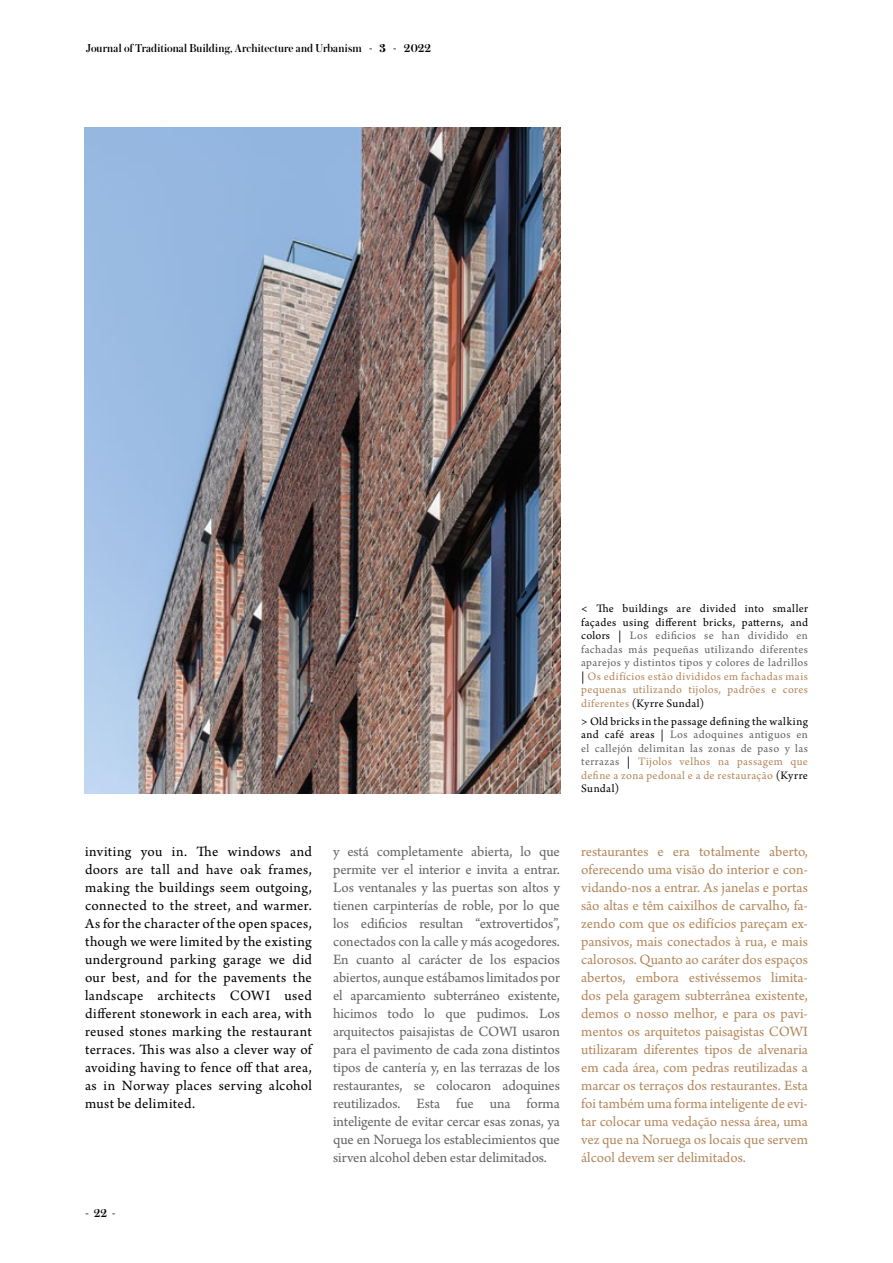
<style>
.page{position:relative;width:893px;height:1263px;background:#fff}
.page>*{position:absolute;margin:0;border:0;box-sizing:border-box;transform-origin:0 0}
.t1{font:15px/18px "Arno Pro";letter-spacing:-.005em;color:#666465;text-align:justify}
.t2{font:15px/18px "Arno Pro";color:#b3885d;text-align:justify}
.t3{font:15px/18px "Arno Pro";letter-spacing:.02em;color:#000;text-align:justify}
.t4{font:12px/13.5px "Arno Pro";letter-spacing:.025em;color:#666465;text-align:justify}
.t5{font:12px/13.5px "Arno Pro";letter-spacing:.03em;color:#000;text-align:justify}
.t6{font:500 12px "Austin";letter-spacing:.01em;color:#000}
.s1{font-weight:700}
.s2{color:#000}
.s3{color:#b3885d}
.s4{color:#666465}
</style>
<div class="page">
<img style="left:85px;top:128px;width:475px;height:665px">
<p class="t6" style="left:86px;top:40px;width:347px">Journal of Traditional Building, Architecture and Urbanism - <span class="s1">3</span> - 2022</p>
<p class="t4" style="left:581px;top:603px;width:228px"><span class="s2">&lt; The buildings are divided into smaller façades using different bricks, patterns, and colors |</span> Los edificios se han dividido en fachadas más pequeñas utilizando diferentes aparejos y distintos tipos y colores de ladrillos <span class="s2">|</span> <span class="s3">Os edifícios estão divididos em fachadas mais pequenas utilizando tijolos, padrões e cores diferentes</span> <span class="s2">(Kyrre Sundal)</span></p>
<p class="t5" style="left:581px;top:715px;width:228px">&gt; Old bricks in the passage defining the walking and café areas | <span class="s4">Los adoquines antiguos en el callejón delimitan las zonas de paso y las terrazas</span> | <span class="s3">Tijolos velhos na passagem que define a zona pedonal e a de restauração</span> (Kyrre Sundal)</p>
<p class="t3" style="left:85px;top:843px;width:228px">inviting you in. The windows and doors are tall and have oak frames, making the buildings seem outgoing, connected to the street, and warmer.<br>As for the character of the open spaces, though we were limited by the existing underground parking garage we did our best, and for the pavements the landscape architects COWI used different stonework in each area, with reused stones marking the restaurant terraces. This was also a clever way of avoiding having to fence off that area, as in Norway places serving alcohol must be delimited.</p>
<p class="t1" style="left:333px;top:843px;width:228px">y está completamente abierta, lo que permite ver el interior e invita a entrar.<br>Los ventanales y las puertas son altos y tienen carpinterías de roble, por lo que los edificios resultan “extrovertidos”, conectados con la calle y más acogedores.<br>En cuanto al carácter de los espacios abiertos, aunque estábamos limitados por el aparcamiento subterráneo existente, hicimos todo lo que pudimos. Los arquitectos paisajistas de COWI usaron para el pavimento de cada zona distintos tipos de cantería y, en las terrazas de los restaurantes, se colocaron adoquines reutilizados. Esta fue una forma inteligente de evitar cercar esas zonas, ya que en Noruega los establecimientos que sirven alcohol deben estar delimitados.</p>
<p class="t2" style="left:581px;top:843px;width:228px">restaurantes e era totalmente aberto, oferecendo uma visão do interior e con&shy;vidando-nos a entrar. As janelas e portas são altas e têm caixilhos de carvalho, fa&shy;zendo com que os edifícios pareçam ex&shy;pansivos, mais conectados à rua, e mais calorosos. Quanto ao caráter dos espaços abertos, embora estivéssemos limita&shy;dos pela garagem subterrânea existente, demos o nosso melhor, e para os pavi&shy;mentos os arquitetos paisagistas COWI utilizaram diferentes tipos de alvenaria em cada área, com pedras reutilizadas a marcar os terraços dos restaurantes. Esta foi também uma forma inteligente de evi&shy;tar colocar uma vedação nessa área, uma vez que na Noruega os locais que servem álcool devem ser delimitados.</p>
<p class="t6" style="left:85px;top:1205px;width:32px">- 22 -</p>
</div>
